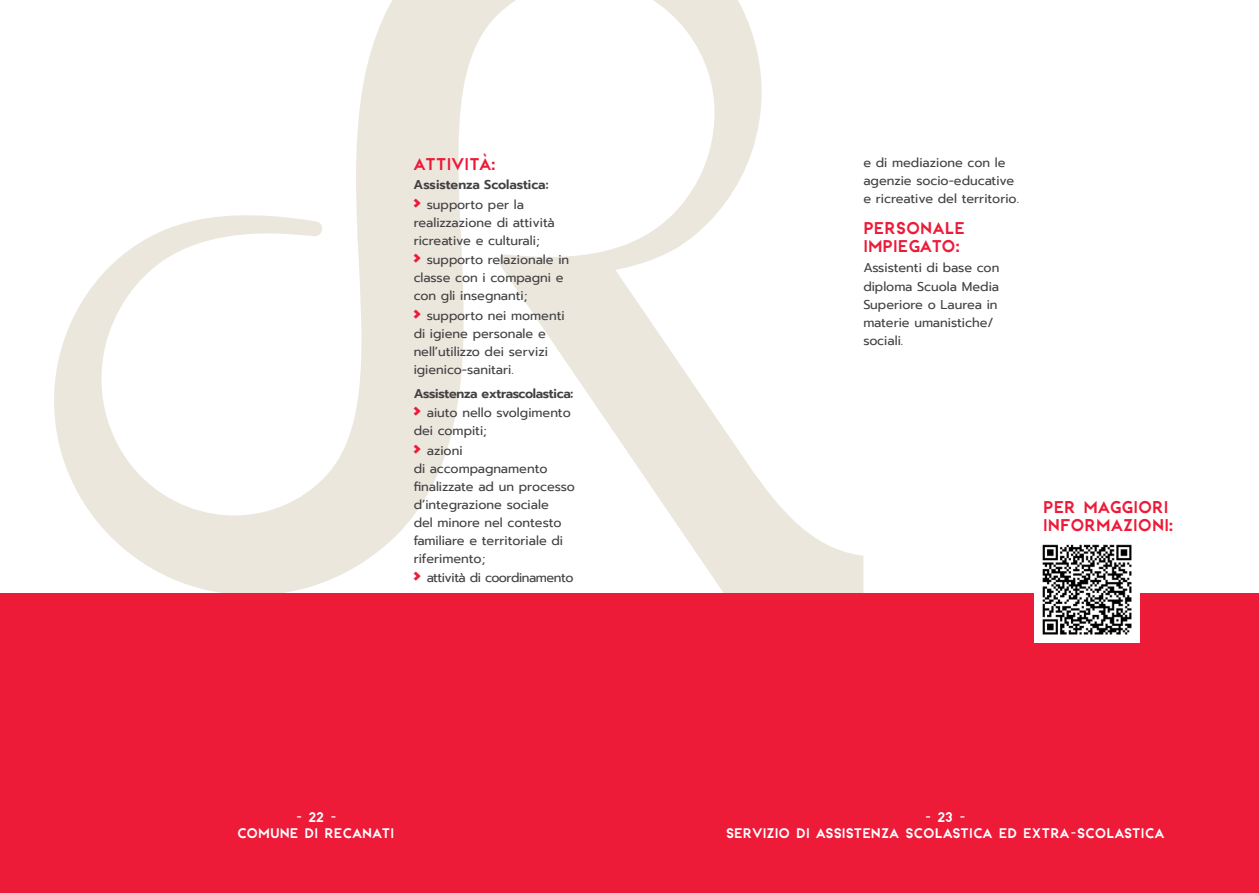
<style>
.page{position:relative;width:1259px;height:893px;background:#fff}
.page>*{position:absolute;margin:0;border:0;box-sizing:border-box;transform-origin:0 0}
.t1{font:16.5px/18px "Ziamimi";color:#ed1a38}
.t2{font:13.5px/16.2px "Ziamimi";color:#fff;text-align:center}
.t3{font:12.75px/18px "Prompt";color:#414042}
.t4{font:600 12.75px/19.5px "Prompt";letter-spacing:-.02em;color:#414042}
.t5{font:600 12.75px/19.5px "Prompt";color:#414042}
.t6{font:12.75px "Prompt";letter-spacing:-.03em;color:#414042}
.s1{font-weight:800;font-size:18px;color:#ed1a38}
.s2{font-weight:400}
</style>
<div class="page">
<svg style="left:54px;top:0;width:809px;height:593px"></svg>
<div style="left:0;top:593px;width:1259px;height:300px;background:#ed1a38"></div>
<img style="left:1034px;top:544px;width:105px;height:98px">
<p class="t1" style="left:414px;top:155px;width:84px">ATTIVITÀ:</p>
<p class="t5" style="left:414px;top:175px;width:136px">Assistenza Scolastica: <span class="s1">›</span> <span class="s2">supporto per la</span></p>
<p class="t3" style="left:414px;top:213px;width:143px">realizzazione di attività ricreative e culturali;</p>
<p class="t3" style="left:414px;top:251px;width:157px"><span class="s1">›</span> supporto relazionale in classe con i compagni e con gli insegnanti;</p>
<p class="t3" style="left:414px;top:306px;width:152px"><span class="s1">›</span> supporto nei momenti di igiene personale e nell’utilizzo dei servizi igienico-sanitari.</p>
<p class="t4" style="left:414px;top:384px;width:161px">Assistenza extrascolastica: <span class="s1">›</span> <span class="s2">aiuto nello svolgimento</span></p>
<p class="t3" style="left:414px;top:421px;width:75px;line-height:19.5px">dei compiti; <span class="s1">›</span> azioni</p>
<p class="t3" style="left:414px;top:459px;width:163px">di accompagnamento finalizzate ad un processo d’integrazione sociale<br>del minore nel contesto familiare e territoriale di riferimento;</p>
<p class="t6" style="left:414px;top:569px;width:161px"><span class="s1">›</span> attività di coordinamento</p>
<p class="t3" style="left:863px;top:153px;width:157px">e di mediazione con le agenzie socio-educative e ricreative del territorio.</p>
<p class="t1" style="left:863px;top:219px;width:103px">PERSONALE<br>IMPIEGATO:</p>
<p class="t3" style="left:863px;top:258px;width:138px;line-height:19.5px">Assistenti di base con diploma Scuola Media</p>
<p class="t3" style="left:863px;top:296px;width:136px">Superiore o Laurea in materie umanistiche/ sociali.</p>
<p class="t1" style="left:1043px;top:498px;width:132px">PER MAGGIORI<br>INFORMAZIONI:</p>
<p class="t2" style="left:237px;top:809px;width:159px">- 22 -<br>COMUNE DI RECANATI</p>
<p class="t2" style="left:726px;top:809px;width:440px">- 23 -<br>SERVIZIO DI ASSISTENZA SCOLASTICA ED EXTRA-SCOLASTICA</p>
</div>
